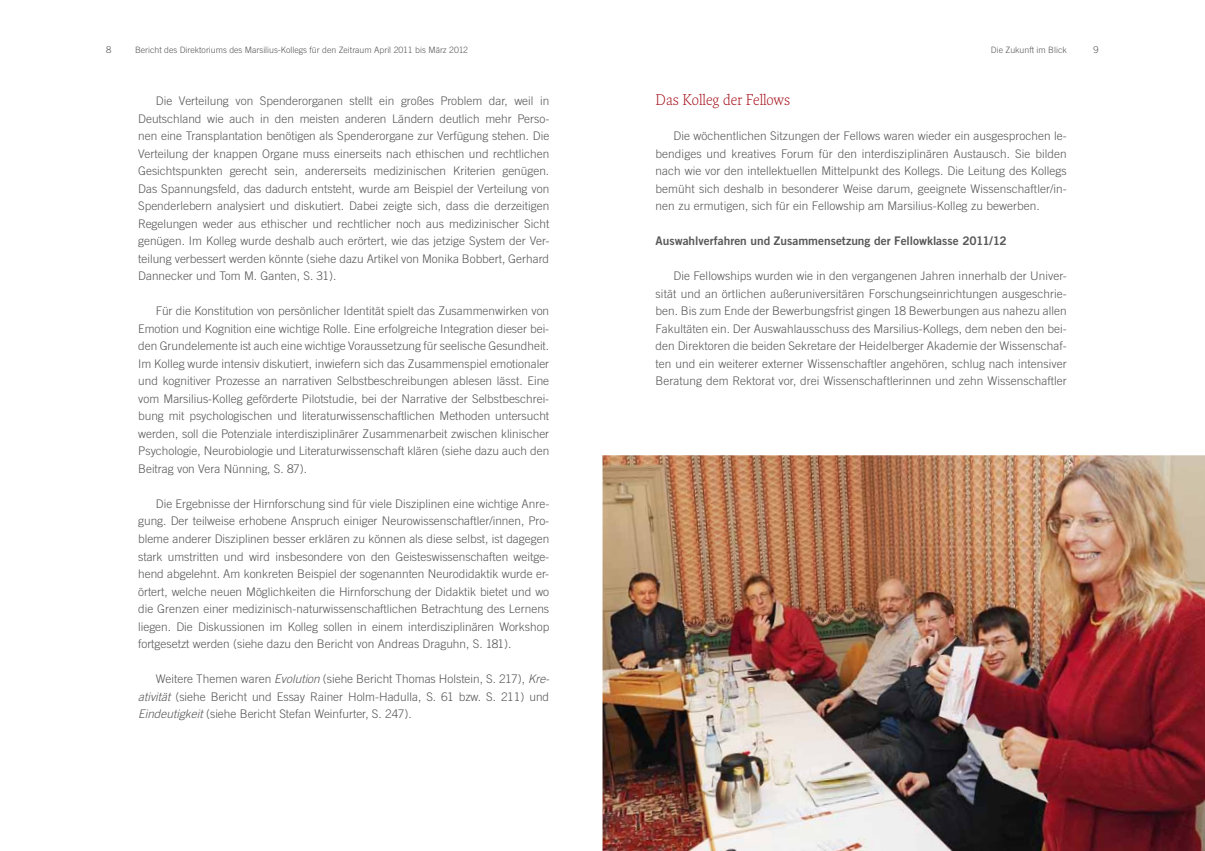
<style>
.page{position:relative;width:1205px;height:851px;background:#fff}
.page>*{position:absolute;margin:0;border:0;box-sizing:border-box;transform-origin:0 0}
.t1{font:300 15px "Fresco Pro";color:#a40e18}
.t2{font:300 11.88px/17.5px "Trade Gothic";color:#58585a;text-align:justify}
.t3{font:11.88px "Trade Gothic Bold Two";color:#58585a}
.t4{font:300 9.38px "Trade Gothic";color:#58585a}
.t5{font:300 8.75px "Trade Gothic";color:#58585a}
.s1{font-style:italic}
</style>
<div class="page">
<img style="left:602px;top:455px;width:603px;height:395px">
<p class="t4" style="left:106px;top:44px;width:7px">8</p>
<p class="t4" style="left:1093px;top:44px;width:7px">9</p>
<p class="t5" style="left:135px;top:44px;width:335px">Bericht des Direktoriums des Marsilius-Kollegs für den Zeitraum April 2011 bis März 2012</p>
<p class="t5" style="left:991px;top:44px;width:77px">Die Zukunft im Blick</p>
<p class="t2" style="left:138px;top:92px;width:413px;text-indent:18px">Die Verteilung von Spenderorganen stellt ein großes Problem dar, weil in Deutschland wie auch in den meisten anderen Ländern deutlich mehr Perso&shy;nen eine Transplantation benötigen als Spenderorgane zur Verfügung stehen. Die Verteilung der knappen Organe muss einerseits nach ethischen und rechtlichen Gesichtspunkten gerecht sein, andererseits medizinischen Kriterien genügen.<br>Das Spannungsfeld, das dadurch entsteht, wurde am Beispiel der Verteilung von Spenderlebern analysiert und diskutiert. Dabei zeigte sich, dass die derzeitigen Regelungen weder aus ethischer und rechtlicher noch aus medizinischer Sicht genügen. I m Kolleg wurde deshalb auch erörtert, wie das jetzige System der Ver&shy;teilung verbessert werden könnte (siehe dazu Artikel von Monika Bobbert, Gerhard Dannecker und Tom M. Ganten, S. 31).</p>
<p class="t2" style="left:138px;top:302px;width:413px;text-indent:18px">Für die Konstitution von persönlicher Identität spielt das Zusammenwirken von Emotion und Kognition eine wichtige Rolle. Eine erfolgreiche I ntegration dieser bei&shy;den Grundelemente ist auch eine wichtige Voraussetzung für seelische Gesundheit.<br>I m Kolleg wurde intensiv diskutiert, inwiefern sich das Zusammenspiel emotionaler und kognitiver Prozesse an narrativen Selbstbeschreibungen ablesen lässt. Eine vom Marsilius-Kolleg geförderte Pilotstudie, bei der Narrative der Selbstbeschrei&shy;bung mit psychologischen und literaturwissenschaftlichen Methoden untersucht werden, soll die Potenziale interdisziplinärer Zusammenarbeit zwischen klinischer Psychologie, Neurobiologie und Literaturwissenschaft klären (siehe dazu auch den Beitrag von Vera N ünning, S. 87).</p>
<p class="t2" style="left:138px;top:494px;width:413px;text-indent:18px">Die Ergebnisse der Hirnforschung sind für viele Disziplinen eine wichtige Anre&shy;gung. Der teilweise erhobene Anspruch einiger Neurowissenschaftler/innen, Pro&shy;bleme anderer Disziplinen besser erklären zu können als diese selbst, ist dagegen stark umstritten und wird insbesondere von den Geisteswissenschaften weitge&shy;hend abgelehnt. Am konkreten Beispiel der sogenannten Neurodidaktik wurde er&shy;örtert, welche neuen Möglichkeiten die Hirnforschung der Didaktik bietet und wo die Grenzen einer medizinisch-naturwissenschaftlichen Betrachtung des Lernens liegen. Die Diskussionen im Kolleg sollen in einem interdisziplinären Workshop fortgesetzt werden (siehe dazu den Bericht von Andreas Draguhn, S. 181).</p>
<p class="t2" style="left:138px;top:669px;width:413px;text-indent:18px">Weitere Themen waren <span class="s1">Evolution</span> (siehe Bericht Thomas Holstein, S. 217), <span class="s1">Kre&shy;ativität</span> (siehe Bericht und Essay Rainer Holm-Hadulla, S. 61 bzw. S. 211) und <span class="s1">Eindeutigkeit</span> (siehe Bericht Stefan Weinfurter, S. 247).</p>
<p class="t1" style="left:656px;top:90px;width:136px">Das Kolleg der Fellows</p>
<p class="t2" style="left:655px;top:127px;width:413px;text-indent:18px">Die wöchentlichen Sitzungen der Fellows waren wieder ein ausgesprochen le&shy;bendiges und kreatives Forum für den interdisziplinären Austausch. Sie bilden nach wie vor den intellektuellen Mittelpunkt des Kollegs. Die Leitung des Kollegs bemüht sich deshalb in besonderer Weise darum, geeignete Wissenschaftler/in&shy;nen zu ermutigen, sich für ein Fellowship am Marsilius-Kolleg zu bewerben.</p>
<p class="t3" style="left:655px;top:233px;width:353px">Auswahlverfahren und Zusammensetzung der Fellowklasse 2011/12</p>
<p class="t2" style="left:655px;top:267px;width:413px;text-indent:18px">Die Fellowships wurden wie in den vergangenen Jahren innerhalb der U niver&shy;sität und an örtlichen außeruniversitären Forschungseinrichtungen ausgeschrie&shy;ben. Bis zum Ende der Bewerbungsfrist gingen 18 Bewerbungen aus nahezu allen Fakultäten ein. Der Auswahlausschuss des Marsilius-Kollegs, dem neben den bei&shy;den Direktoren die beiden Sekretare der Heidelberger Akademie der Wissenschaf&shy;ten und ein weiterer externer Wissenschaftler angehören, schlug nach intensiver Beratung dem Rektorat vor, drei Wissenschaftlerinnen und zehn Wissenschaftler</p>
</div>
